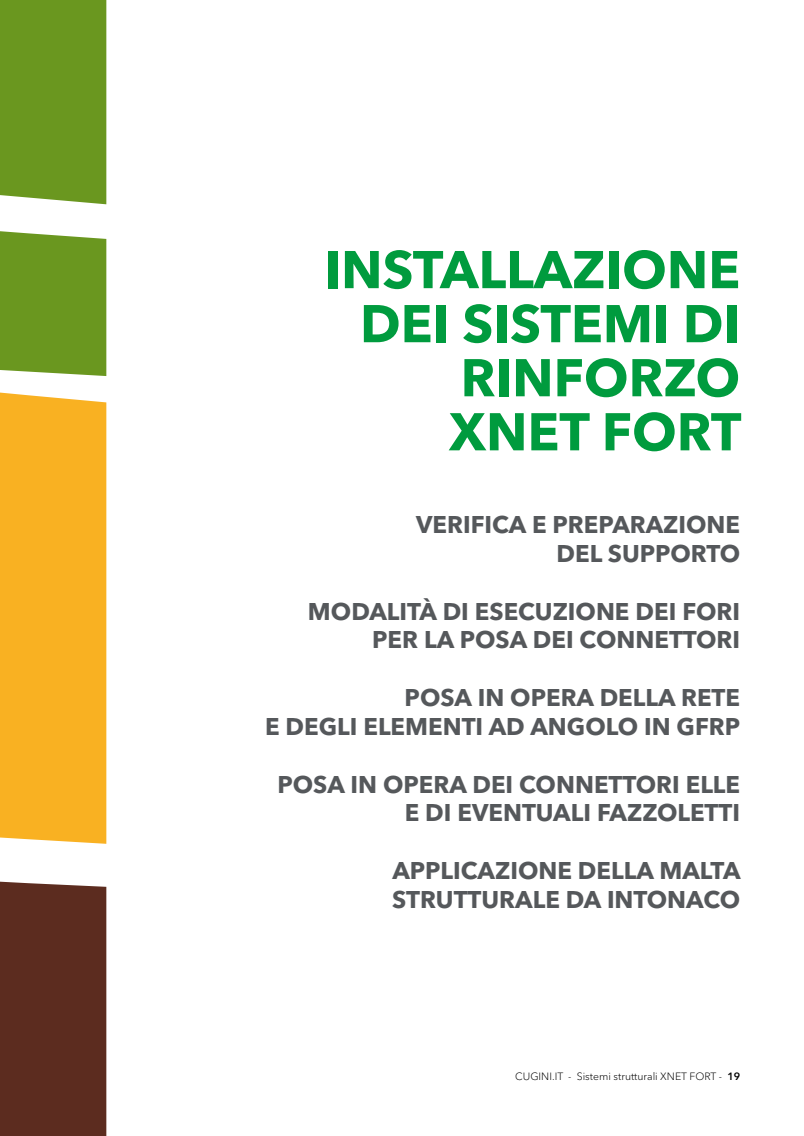
<style>
.page{position:relative;width:804px;height:1136px;background:#fff}
.page>*{position:absolute;margin:0;border:0;box-sizing:border-box;transform-origin:0 0}
.t1{font:700 52.5px/54px "Avenir Next World";color:#009b3e;text-align:right}
.t2{font:700 24px/28.8px "Avenir Next World";color:#55585b;text-align:right}
.t3{font:300 10.5px "Avenir Next World";color:#000}
.s1{font-weight:600}
</style>
<div class="page">
<div style="left:0;top:392px;width:106px;height:451px;background:#f9b122"></div>
<div style="left:0;top:231px;width:106px;height:145px;background:#6a971f"></div>
<div style="left:0;top:0;width:106px;height:204px;background:#6a971f"></div>
<div style="left:0;top:881px;width:106px;height:254px;background:#5c2c1f"></div>
<h1 class="t1" style="left:324px;top:243px;width:418px">INSTALLAZIONE<br>DEI SISTEMI DI<br>RINFORZO<br>XNET FORT</h1>
<p class="t2" style="left:416px;top:510px;width:325px">VERIFICA E PREPARAZIONE<br>DEL SUPPORTO</p>
<p class="t2" style="left:308px;top:597px;width:433px">MODALITÀ DI ESECUZIONE DEI FORI<br>PER LA POSA DEI CONNETTORI</p>
<p class="t2" style="left:265px;top:683px;width:476px">POSA IN OPERA DELLA RETE<br>E DEGLI ELEMENTI AD ANGOLO IN GFRP</p>
<p class="t2" style="left:277px;top:769px;width:464px">POSA IN OPERA DEI CONNETTORI ELLE<br>E DI EVENTUALI FAZZOLETTI</p>
<p class="t2" style="left:392px;top:856px;width:350px;text-align:left">APPLICAZIONE DELLA MALTA<br>STRUTTURALE DA INTONACO</p>
<p class="t3" style="left:515px;top:1067px;width:226px">CUGINI.IT - Sistemi strutturali XNET FORT - <span class="s1">19</span></p>
</div>
